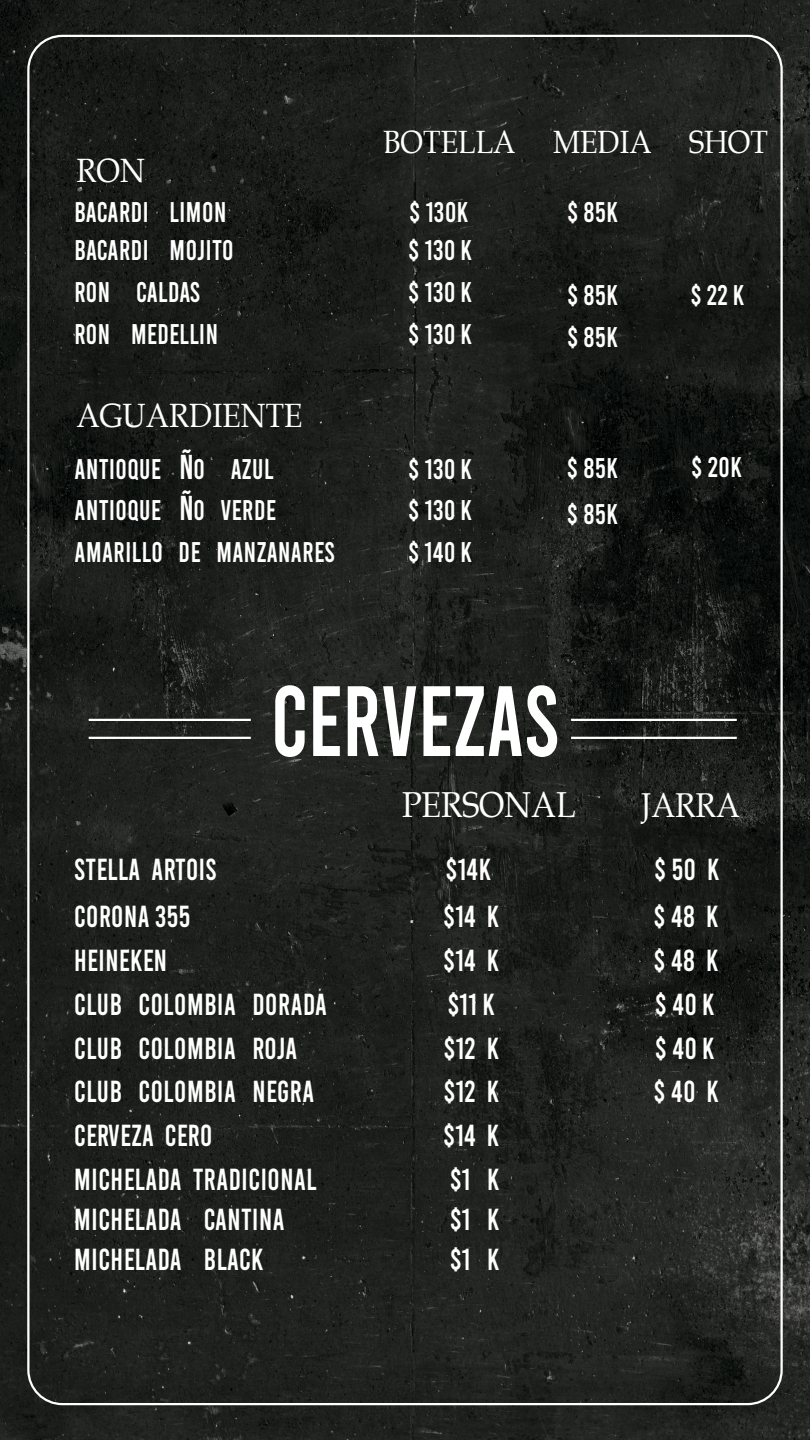
<style>
.page{position:relative;width:810px;height:1440px;background:#fff}
.page>*{position:absolute;margin:0;border:0;box-sizing:border-box;transform-origin:0 0}
.t1{font:99.68px "Bebas";color:#fff;scale:.89 1}
.t2{font:36.08px "Book Antiqua";color:#fff;scale:.89 1}
.t3{font:34.5px "Book Antiqua";color:#fff;scale:.89 1}
.t4{font:33.75px "Book Antiqua";color:#fff;scale:.89 1}
.t5{font:32.25px "Book Antiqua";color:#fff;scale:.89 1}
.t6{font:30.3px "Bebas";letter-spacing:.015em;color:#fff;scale:.92 1}
.t7{font:28.35px/42.3px "Bebas";letter-spacing:.02em;color:#fff;scale:.92 1}
.t8{font:28.35px "Bebas";color:#fff;scale:.92 1}
.s1{font-family:"Bebas Neue";font-size:34.5px}
</style>
<div class="page">
<img style="left:0;top:0;width:810px;height:1440px">
<hr style="left:89px;top:719px;width:162px;height:2px;background:#fff">
<hr style="left:89px;top:737px;width:162px;height:2px;background:#fff">
<hr style="left:571px;top:719px;width:166px;height:2px;background:#fff">
<hr style="left:571px;top:737px;width:166px;height:2px;background:#fff">
<p class="t5" style="left:383px;top:119px;width:434px">BOTELLA MEDIA SHOT</p>
<p class="t4" style="left:76px;top:147px;width:78px">RON</p>
<p class="t7" style="left:75px;top:191px;width:166px">BACARDI LIMON</p>
<p class="t7" style="left:409px;top:191px;width:66px">$ 130K</p>
<p class="t7" style="left:567px;top:191px;width:57px">$ 85K</p>
<p class="t7" style="left:75px;top:229px;width:174px">BACARDI MOJITO</p>
<p class="t7" style="left:408px;top:229px;width:71px">$ 130 K</p>
<p class="t8" style="left:75px;top:278px;width:138px">RON CALDAS</p>
<p class="t7" style="left:408px;top:271px;width:71px">$ 130 K</p>
<p class="t7" style="left:690px;top:274px;width:60px">$ 22 K</p>
<p class="t8" style="left:75px;top:320px;width:157px">RON MEDELLIN</p>
<p class="t7" style="left:408px;top:313px;width:71px">$ 130 K</p>
<p class="t7" style="left:567px;top:273px;width:57px">$ 85K $ 85K</p>
<p class="t4" style="left:76px;top:392px;width:255px">AGUARDIENTE</p>
<p class="t7" style="left:75px;top:448px;width:218px">ANTIOQUE <span class="s1">Ñ</span>O AZUL</p>
<p class="t7" style="left:408px;top:448px;width:71px">$ 130 K</p>
<p class="t7" style="left:691px;top:446px;width:57px">$ 20K</p>
<p class="t7" style="left:75px;top:489px;width:221px">ANTIOQUE <span class="s1">Ñ</span>O VERDE</p>
<p class="t7" style="left:408px;top:489px;width:71px">$ 130 K</p>
<p class="t7" style="left:75px;top:531px;width:285px">AMARILLO DE MANZANARES</p>
<p class="t7" style="left:408px;top:531px;width:71px">$ 140 K</p>
<p class="t7" style="left:567px;top:446px;width:57px;line-height:45.5px">$ 85K $ 85K</p>
<h1 class="t1" style="left:271px;top:671px;width:326px">CERVEZAS</h1>
<p class="t2" style="left:402px;top:780px;width:196px">PERSONAL</p>
<p class="t3" style="left:641px;top:781px;width:112px">JARRA</p>
<p class="t6" style="left:74px;top:854px;width:157px">STELLA ARTOIS</p>
<p class="t6" style="left:446px;top:854px;width:51px">$14K</p>
<p class="t6" style="left:654px;top:854px;width:73px">$ 50 K</p>
<p class="t6" style="left:74px;top:902px;width:128px">CORONA 355</p>
<p class="t6" style="left:443px;top:902px;width:63px">$14 K</p>
<p class="t6" style="left:653px;top:902px;width:73px">$ 48 K</p>
<p class="t6" style="left:74px;top:945px;width:103px">HEINEKEN</p>
<p class="t6" style="left:443px;top:945px;width:63px">$14 K</p>
<p class="t6" style="left:653px;top:945px;width:73px">$ 48 K</p>
<p class="t6" style="left:74px;top:989px;width:276px">CLUB COLOMBIA DORADA</p>
<p class="t6" style="left:447px;top:989px;width:53px">$11 K</p>
<p class="t6" style="left:655px;top:989px;width:67px">$ 40 K</p>
<p class="t6" style="left:74px;top:1033px;width:244px">CLUB COLOMBIA ROJA</p>
<p class="t6" style="left:444px;top:1033px;width:62px">$12 K</p>
<p class="t6" style="left:655px;top:1033px;width:67px">$ 40 K</p>
<p class="t6" style="left:74px;top:1077px;width:262px">CLUB COLOMBIA NEGRA</p>
<p class="t6" style="left:444px;top:1077px;width:62px">$12 K</p>
<p class="t6" style="left:654px;top:1077px;width:73px">$ 40 K</p>
<p class="t6" style="left:74px;top:1120px;width:152px">CERVEZA CERO</p>
<p class="t6" style="left:443px;top:1120px;width:63px">$14 K</p>
<p class="t6" style="left:74px;top:1164px;width:265px">MICHELADA TRADICIONAL</p>
<p class="t6" style="left:450px;top:1164px;width:56px">$1 K</p>
<p class="t6" style="left:74px;top:1204px;width:230px">MICHELADA CANTINA</p>
<p class="t6" style="left:450px;top:1204px;width:56px">$1 K</p>
<p class="t6" style="left:74px;top:1245px;width:208px">MICHELADA BLACK</p>
<p class="t6" style="left:450px;top:1245px;width:56px">$1 K</p>
</div>
